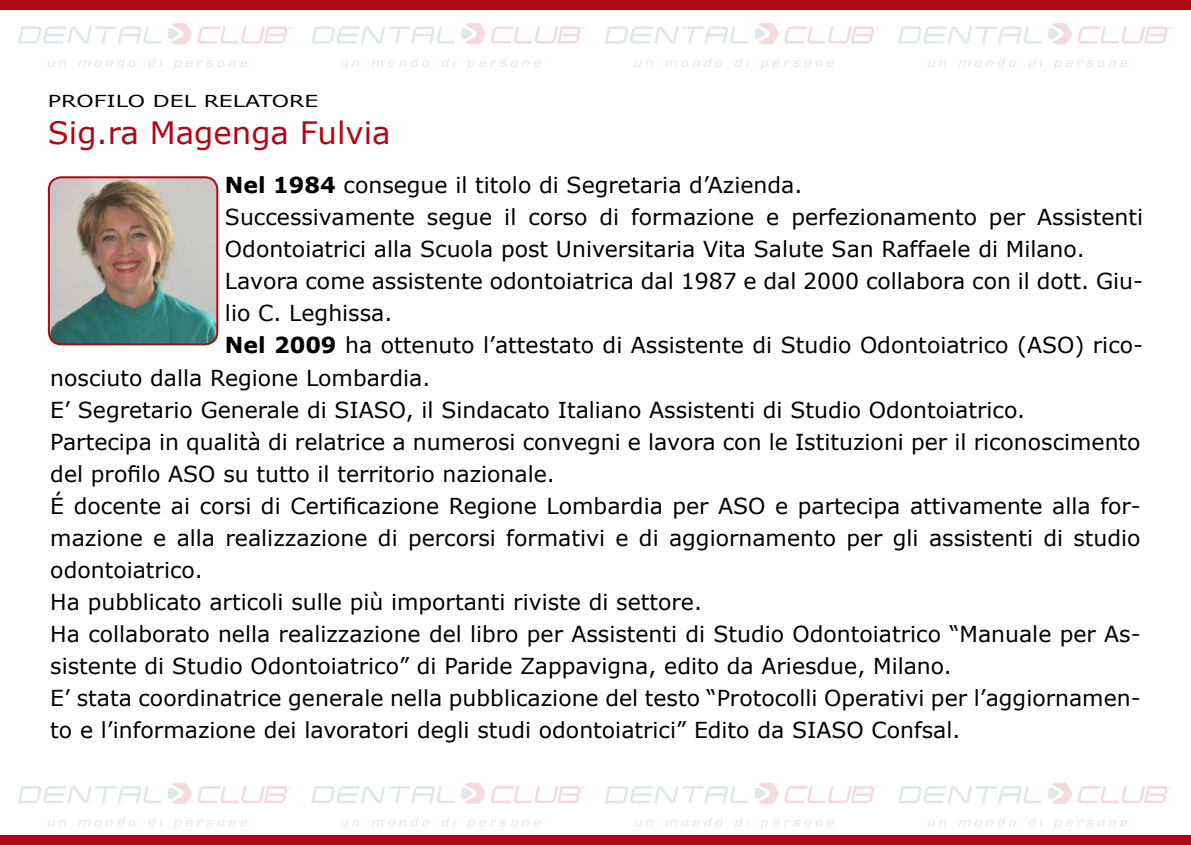
<style>
.page{position:relative;width:1191px;height:845px;background:#fff}
.page>*{position:absolute;margin:0;border:0;box-sizing:border-box;transform-origin:0 0}
.t1{font:30.8px "Verdana";color:#af0917}
.t2{font:22px "Verdana";color:#000}
.t3{font:16.4px "Verdana";color:#000;scale:1.33 1}
.s1{font-weight:700}
</style>
<div class="page">
<div style="left:0;top:0;width:1191px;height:10px;background:#af0917"></div>
<svg style="left:48px;top:60px;width:18px;height:7px"></svg>
<svg style="left:78px;top:58px;width:58px;height:9px"></svg>
<svg style="left:148px;top:58px;width:15px;height:9px"></svg>
<svg style="left:174px;top:60px;width:73px;height:10px"></svg>
<svg style="left:18px;top:26px;width:143px;height:18px"></svg>
<svg style="left:168px;top:23px;width:123px;height:21px"></svg>
<svg style="left:341px;top:60px;width:18px;height:7px"></svg>
<svg style="left:372px;top:58px;width:57px;height:9px"></svg>
<svg style="left:442px;top:58px;width:14px;height:9px"></svg>
<svg style="left:467px;top:60px;width:73px;height:10px"></svg>
<svg style="left:311px;top:26px;width:144px;height:18px"></svg>
<svg style="left:461px;top:23px;width:124px;height:21px"></svg>
<svg style="left:635px;top:60px;width:18px;height:7px"></svg>
<svg style="left:665px;top:58px;width:57px;height:9px"></svg>
<svg style="left:735px;top:58px;width:14px;height:9px"></svg>
<svg style="left:761px;top:60px;width:73px;height:10px"></svg>
<svg style="left:605px;top:26px;width:143px;height:18px"></svg>
<svg style="left:755px;top:23px;width:123px;height:21px"></svg>
<svg style="left:928px;top:60px;width:18px;height:7px"></svg>
<svg style="left:959px;top:58px;width:57px;height:9px"></svg>
<svg style="left:1028px;top:58px;width:14px;height:9px"></svg>
<svg style="left:1054px;top:60px;width:73px;height:10px"></svg>
<svg style="left:898px;top:26px;width:143px;height:18px"></svg>
<svg style="left:1048px;top:23px;width:123px;height:21px"></svg>
<div style="left:0;top:835px;width:1191px;height:10px;background:#af0917"></div>
<svg style="left:48px;top:820px;width:18px;height:6px"></svg>
<svg style="left:79px;top:817px;width:57px;height:9px"></svg>
<svg style="left:148px;top:817px;width:15px;height:9px"></svg>
<svg style="left:174px;top:820px;width:73px;height:9px"></svg>
<svg style="left:18px;top:786px;width:143px;height:17px"></svg>
<svg style="left:168px;top:783px;width:123px;height:21px"></svg>
<svg style="left:341px;top:820px;width:18px;height:6px"></svg>
<svg style="left:372px;top:817px;width:57px;height:9px"></svg>
<svg style="left:442px;top:817px;width:14px;height:9px"></svg>
<svg style="left:467px;top:820px;width:73px;height:9px"></svg>
<svg style="left:311px;top:786px;width:144px;height:17px"></svg>
<svg style="left:461px;top:783px;width:124px;height:21px"></svg>
<svg style="left:635px;top:820px;width:18px;height:6px"></svg>
<svg style="left:665px;top:817px;width:57px;height:9px"></svg>
<svg style="left:735px;top:817px;width:14px;height:9px"></svg>
<svg style="left:760px;top:820px;width:74px;height:9px"></svg>
<svg style="left:605px;top:786px;width:143px;height:17px"></svg>
<svg style="left:755px;top:783px;width:123px;height:21px"></svg>
<svg style="left:928px;top:820px;width:18px;height:6px"></svg>
<svg style="left:959px;top:817px;width:57px;height:9px"></svg>
<svg style="left:1028px;top:817px;width:14px;height:9px"></svg>
<svg style="left:1054px;top:820px;width:73px;height:9px"></svg>
<svg style="left:898px;top:786px;width:143px;height:17px"></svg>
<svg style="left:1048px;top:783px;width:123px;height:21px"></svg>
<img style="left:49px;top:177px;width:168px;height:167px">
<div style="left:48px;top:176px;width:170px;height:169px;border:2px solid #af0917;border-radius:12px"></div>
<p class="t3" style="left:48px;top:91px;width:205px">PROFILO DEL RELATORE</p>
<h1 class="t1" style="left:48px;top:113px;width:344px">Sig.ra Magenga Fulvia</h1>
<p class="t2" style="left:225px;top:171px;width:579px"><span class="s1">Nel 1984</span> consegue il titolo di Segretaria d’Azienda.</p>
<p class="t2" style="left:225px;top:203px;width:919px">Successivamente segue il corso di formazione e perfezionamento per Assistenti</p>
<p class="t2" style="left:225px;top:235px;width:861px">Odontoiatrici alla Scuola post Universitaria Vita Salute San Raffaele di Milano.</p>
<p class="t2" style="left:225px;top:267px;width:919px">Lavora come assistente odontoiatrica dal 1987 e dal 2000 collabora con il dott. Giu-</p>
<p class="t2" style="left:225px;top:299px;width:169px">lio C. Leghissa.</p>
<p class="t2" style="left:225px;top:331px;width:919px"><span class="s1">Nel 2009</span> ha ottenuto l’attestato di Assistente di Studio Odontoiatrico (ASO) rico-</p>
<p class="t2" style="left:50px;top:364px;width:381px">nosciuto dalla Regione Lombardia.</p>
<p class="t2" style="left:50px;top:396px;width:976px">E’ Segretario Generale di SIASO, il Sindacato Italiano Assistenti di Studio Odontoiatrico.</p>
<p class="t2" style="left:50px;top:428px;width:1091px">Partecipa in qualità di relatrice a numerosi convegni e lavora con le Istituzioni per il riconoscimento</p>
<p class="t2" style="left:50px;top:460px;width:506px">del profilo ASO su tutto il territorio nazionale.</p>
<p class="t2" style="left:50px;top:492px;width:1091px">É docente ai corsi di Certificazione Regione Lombardia per ASO e partecipa attivamente alla for-</p>
<p class="t2" style="left:50px;top:524px;width:1091px">mazione e alla realizzazione di percorsi formativi e di aggiornamento per gli assistenti di studio</p>
<p class="t2" style="left:50px;top:556px;width:154px">odontoiatrico.</p>
<p class="t2" style="left:50px;top:588px;width:653px">Ha pubblicato articoli sulle più importanti riviste di settore.</p>
<p class="t2" style="left:50px;top:620px;width:1091px">Ha collaborato nella realizzazione del libro per Assistenti di Studio Odontoiatrico “Manuale per As-</p>
<p class="t2" style="left:50px;top:652px;width:903px">sistente di Studio Odontoiatrico” di Paride Zappavigna, edito da Ariesdue, Milano.</p>
<p class="t2" style="left:50px;top:684px;width:1091px">E’ stata coordinatrice generale nella pubblicazione del testo “Protocolli Operativi per l’aggiornamen-</p>
<p class="t2" style="left:50px;top:716px;width:911px">to e l’informazione dei lavoratori degli studi odontoiatrici” Edito da SIASO Confsal.</p>
</div>
